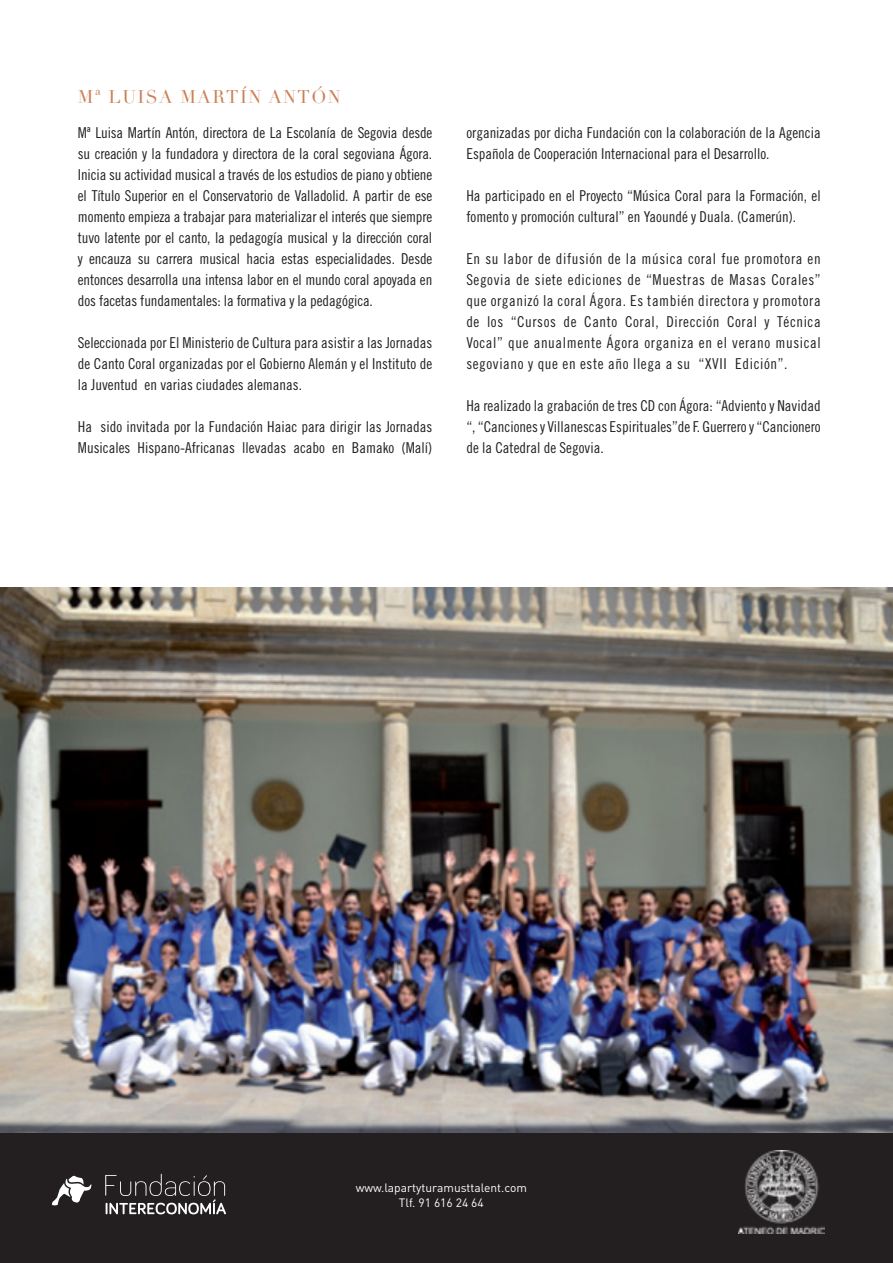
<style>
.page{position:relative;width:893px;height:1263px;background:#fff}
.page>*{position:absolute;margin:0;border:0;box-sizing:border-box;transform-origin:0 0}
.t1{font:18px "Didot";letter-spacing:.08em;color:#cb7f54}
.t2{font:15px/21px "Trade Gothic Cond Eighteen";color:#231f20;text-align:justify}
.t3{font:12px "DIN";color:#fff}
</style>
<div class="page">
<img style="left:0;top:588px;width:893px;height:546px">
<div style="left:0;top:1134px;width:893px;height:129px;background:#231f20"></div>
<svg style="left:52px;top:1175px;width:39px;height:31px"></svg>
<svg style="left:105px;top:1174px;width:121px;height:40px"></svg>
<img style="left:738px;top:1151px;width:87px;height:83px">
<p class="t1" style="left:78px;top:86px;width:264px">Mª LUISA MARTÍN ANTÓN</p>
<p class="t2" style="left:78px;top:122px;width:356px">Mª Luisa Martín Antón, directora de La Escolanía de Segovia desde su creación y la fundadora y directora de la coral segoviana Ágora.<br>Inicia su actividad musical a través de los estudios de piano y obtiene el Título Superior en el Conservatorio de Valladolid. A partir de ese momento empieza a trabajar para materializar el interés que siempre tuvo latente por el canto, la pedagogía musical y la dirección coral y encauza su carrera musical hacia estas especialidades. Desde entonces desarrolla una intensa labor en el mundo coral apoyada en dos facetas fundamentales: la formativa y la pedagógica.</p>
<p class="t2" style="left:78px;top:332px;width:356px">Seleccionada por El Ministerio de Cultura para asistir a las Jornadas de Canto Coral organizadas por el Gobierno Alemán y el Instituto de la Juventud en varias ciudades alemanas.</p>
<p class="t2" style="left:78px;top:416px;width:356px">Ha sido invitada por la Fundación Haiac para dirigir las Jornadas<br>Musicales Hispano-Africanas llevadas acabo en Bamako (Malí)</p>
<p class="t2" style="left:466px;top:122px;width:356px">organizadas por dicha Fundación con la colaboración de la Agencia<br>Española de Cooperación Internacional para el Desarrollo.</p>
<p class="t2" style="left:466px;top:185px;width:356px">Ha participado en el Proyecto “Música Coral para la Formación, el fomento y promoción cultural” en Yaoundé y Duala. (Camerún).</p>
<p class="t2" style="left:466px;top:248px;width:356px">En su labor de difusión de la música coral fue promotora en Segovia de siete ediciones de “Muestras de Masas Corales” que organizó la coral Ágora. Es también directora y promotora de los “Cursos de Canto Coral, Dirección Coral y Técnica Vocal” que anualmente Ágora organiza en el verano musical segoviano y que en este año llega a su “XVII Edición”.</p>
<p class="t2" style="left:466px;top:395px;width:356px">Ha realizado la grabación de tres CD con Ágora: “Adviento y Navidad “, “Canciones y Villanescas Espirituales”de F. Guerrero y “Cancionero de la Catedral de Segovia.</p>
<p class="t3" style="left:356px;top:1180px;width:173px">www.lapartyturamusttalent.com</p>
<p class="t3" style="left:399px;top:1195px;width:86px">Tlf. 91 616 24 64</p>
</div>
